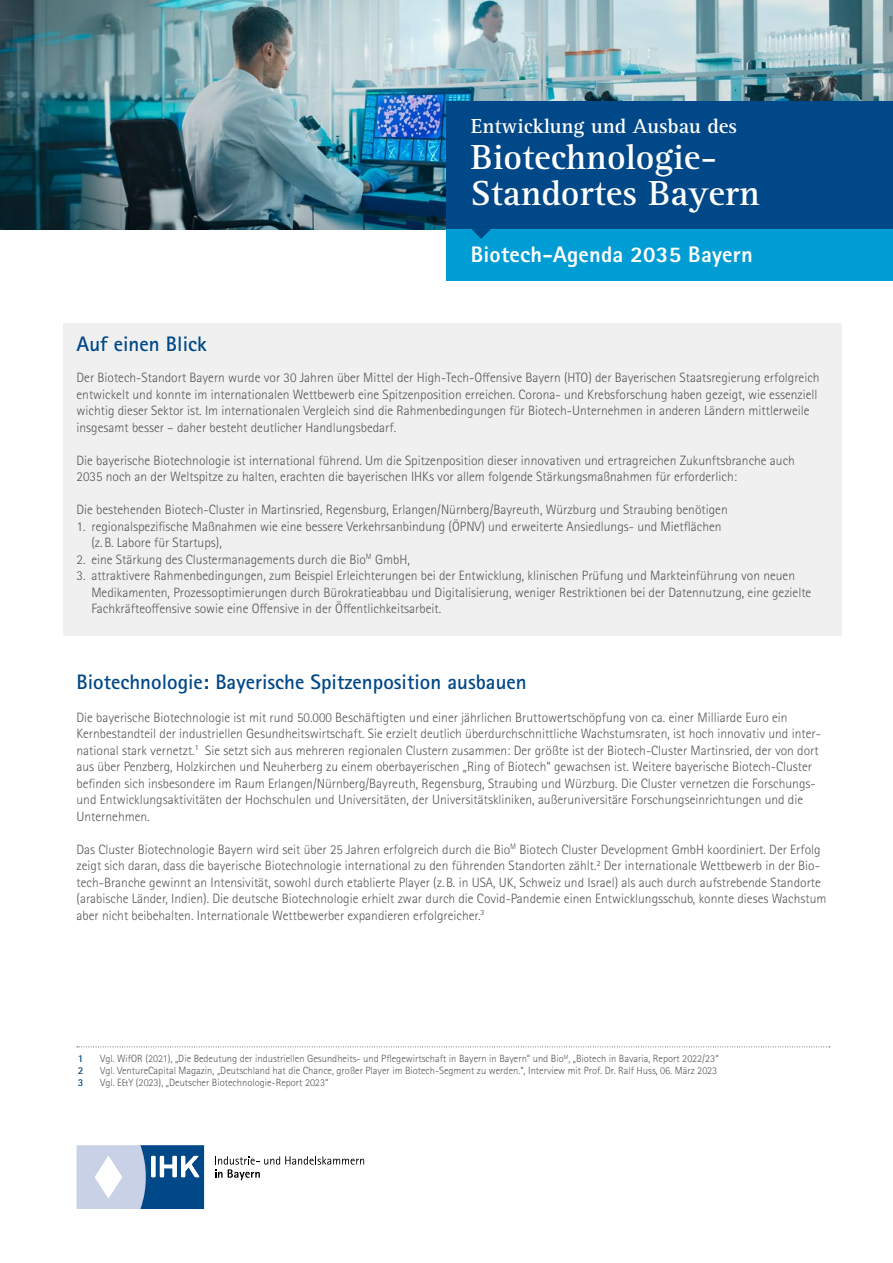
<style>
.page{position:relative;width:893px;height:1263px;background:#fff}
.page>*{position:absolute;margin:0;border:0;box-sizing:border-box;transform-origin:0 0}
.t1{font:700 36px/36px "Rotis Serif Std";color:#fff}
.t2{font:800 22.5px "Rotis Sans Serif Std";letter-spacing:.01em;color:#fff}
.t3{font:700 21px "Rotis Sans Serif Std";color:#004888}
.t4{font:700 21px "Rotis Serif Std";color:#fff}
.t5{font:300 13.5px/16.5px "Rotis Sans Serif Std";color:#565655}
.t6{font:300 10.5px "Rotis Sans Serif Std";color:#565655}
.t7{font:700 10.5px "Rotis Sans Serif Std";color:#004888}
</style>
<div class="page">
<div style="left:64px;top:323px;width:778px;height:313px;background:#f0f0f0"></div>
<img style="left:0;top:0;width:893px;height:229px">
<svg style="left:215px;top:1156px;width:149px;height:24px"></svg>
<svg style="left:77px;top:1145px;width:127px;height:64px;background:#7fa0c3"></svg>
<div style="left:446px;top:102px;width:447px;height:127px;background:#004888"></div>
<div style="left:446px;top:229px;width:447px;height:51px;background:#009dd4"></div>
<svg style="left:471px;top:229px;width:20px;height:10px"></svg>
<svg style="left:77px;top:1046px;width:753px;height:1px"></svg>
<h3 class="t4" style="left:471px;top:114px;width:268px">Entwicklung und Ausbau des</h3>
<h1 class="t1" style="left:471px;top:139px;width:291px">Biotechnologie-<br>Standortes Bayern</h1>
<h2 class="t2" style="left:471px;top:240px;width:283px">Biotech-Agenda 2035 Bayern</h2>
<h3 class="t3" style="left:77px;top:330px;width:132px">Auf einen Blick</h3>
<p class="t5" style="left:77px;top:370px;width:745px">Der Biotech-Standort Bayern wurde vor 30 Jahren über Mittel der High-Tech-Offensive Bayern (HTO) der Bayerischen Staatsregierung erfolgreich entwickelt und konnte im internationalen Wettbewerb eine Spitzenposition erreichen. Corona- und Krebsforschung haben gezeigt, wie essenziell wichtig dieser Sektor ist. Im internationalen Vergleich sind die Rahmenbedingungen für Biotech-Unternehmen in anderen Ländern mittlerweile insgesamt besser – daher besteht deutlicher Handlungsbedarf.</p>
<p class="t5" style="left:77px;top:452px;width:720px">Die bayerische Biotechnologie ist international führend. Um die Spitzenposition dieser innovativen und ertragreichen Zukunftsbranche auch<br>2035 noch an der Weltspitze zu halten, erachten die bayerischen IHKs vor allem folgende Stärkungsmaßnahmen für erforderlich:</p>
<p class="t5" style="left:77px;top:502px;width:653px">Die bestehenden Biotech-Cluster in Martinsried, Regensburg, Erlangen/Nürnberg/Bayreuth, Würzburg und Straubing benötigen</p>
<p class="t5" style="left:91px;top:518px;width:632px;text-indent:-15px">1. regionalspezifische Maßnahmen wie eine bessere Verkehrsanbindung (ÖPNV) und erweiterte Ansiedlungs- und Mietflächen (z.B. Labore für Startups),</p>
<p class="t5" style="left:77px;top:551px;width:335px">2. eine Stärkung des Clustermanagements durch die Bio<sup>M</sup> GmbH,</p>
<p class="t5" style="left:91px;top:568px;width:721px;text-indent:-15px">3. attraktivere Rahmenbedingungen, zum Beispiel Erleichterungen bei der Entwicklung, klinischen Prüfung und Markteinführung von neuen<br>Medikamenten, Prozessoptimierungen durch Bürokratieabbau und Digitalisierung, weniger Restriktionen bei der Datennutzung, eine gezielte<br>Fachkräfteoffensive sowie eine Offensive in der Öffentlichkeitsarbeit.</p>
<h3 class="t3" style="left:77px;top:668px;width:452px">Biotechnologie: Bayerische Spitzenposition ausbauen</h3>
<p class="t5" style="left:77px;top:709px;width:746px">Die bayerische Biotechnologie ist mit rund 50.000 Beschäftigten und einer jährlichen Bruttowertschöpfung von ca. einer Milliarde Euro ein Kernbestandteil der industriellen Gesundheitswirtschaft. Sie erzielt deutlich überdurchschnittliche Wachstumsraten, ist hoch innovativ und inter&shy;national stark vernetzt.<sup>1</sup> Sie setzt sich aus mehreren regionalen Clustern zusammen: Der größte ist der Biotech-Cluster Martinsried, der von dort aus über Penzberg, Holzkirchen und Neuherberg zu einem oberbayerischen „Ring of Biotech“ gewachsen ist. Weitere bayerische Biotech-Cluster befinden sich insbesondere im Raum Erlangen/Nürnberg/Bayreuth, Regensburg, Straubing und Würzburg. Die Cluster vernetzen die Forschungs&shy;und Entwicklungsaktivitäten der Hochschulen und Universitäten, der Universitätskliniken, außeruniversitäre Forschungseinrichtungen und die Unternehmen.</p>
<p class="t5" style="left:77px;top:841px;width:751px">Das Cluster Biotechnologie Bayern wird seit über 25 Jahren erfolgreich durch die Bio<sup>M</sup> Biotech Cluster Development GmbH koordiniert. Der Erfolg zeigt sich daran, dass die bayerische Biotechnologie international zu den führenden Standorten zählt.<sup>2</sup> Der internationale Wettbewerb in der Bio&shy;tech-Branche gewinnt an Intensivität, sowohl durch etablierte Player (z.B. in USA, UK, Schweiz und Israel) als auch durch aufstrebende Standorte (arabische Länder, Indien). Die deutsche Biotechnologie erhielt zwar durch die Covid-Pandemie einen Entwicklungsschub, konnte dieses Wachstum aber nicht beibehalten. Internationale Wettbewerber expandieren erfolgreicher.<sup>3</sup></p>
<p class="t7" style="left:78px;top:1052px;width:7px">1</p>
<p class="t6" style="left:100px;top:1053px;width:620px">Vgl. WifOR (2021), „Die Bedeutung der industriellen Gesundheits- und Pflegewirtschaft in Bayern in Bayern“ und Bio<sup>M</sup>, „Biotech in Bavaria, Report 2022/23“</p>
<p class="t7" style="left:78px;top:1064px;width:7px">2</p>
<p class="t6" style="left:100px;top:1065px;width:619px">Vgl. VentureCapital Magazin, „Deutschland hat die Chance, großer Player im Biotech-Segment zu werden.“, Interview mit Prof. Dr. Ralf Huss, 06. März 2023</p>
<p class="t7" style="left:78px;top:1076px;width:7px">3</p>
<p class="t6" style="left:100px;top:1077px;width:230px">Vgl. E&amp;Y (2023), „Deutscher Biotechnologie-Report 2023“</p>
</div>
